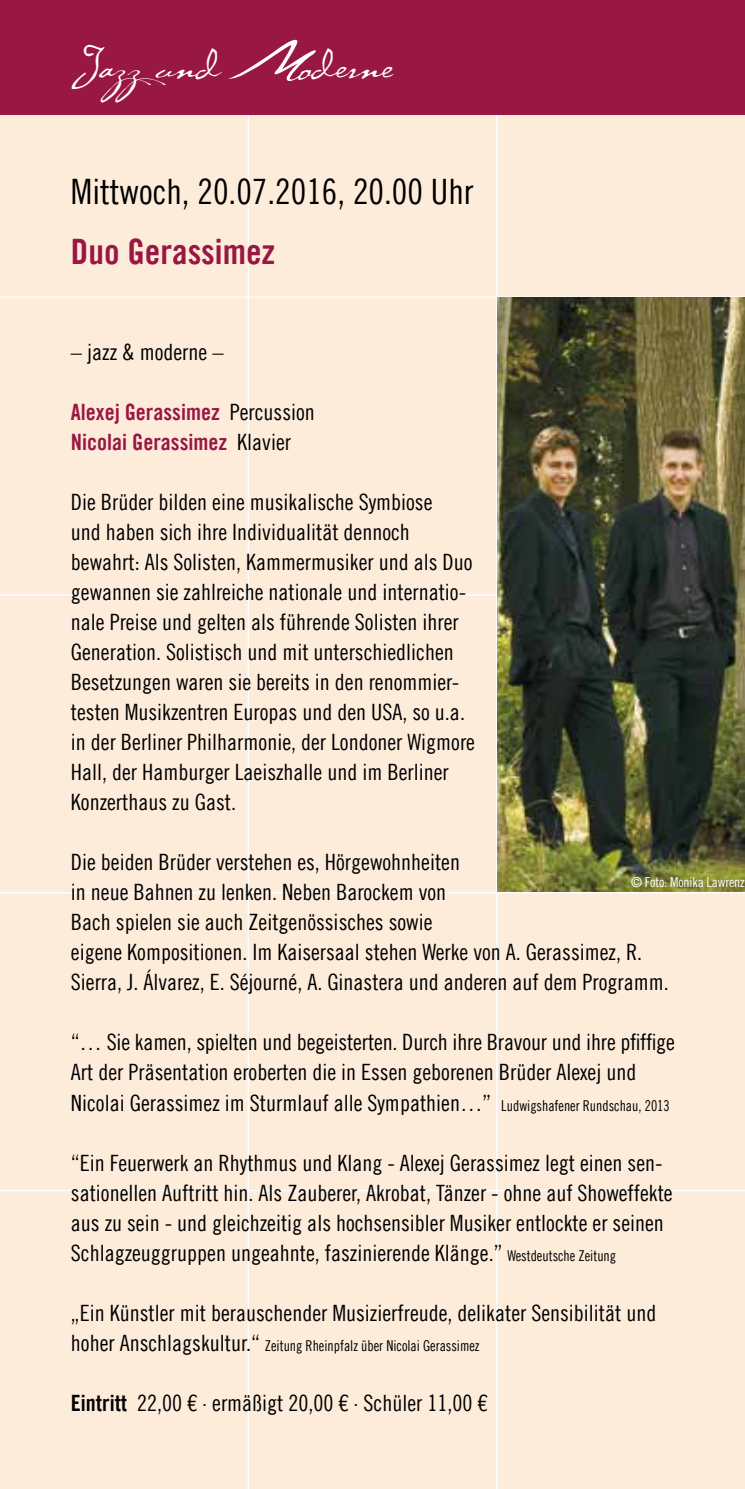
<style>
.page{position:relative;width:745px;height:1489px;background:#fff}
.page>*{position:absolute;margin:0;border:0;box-sizing:border-box;transform-origin:0 0}
.t1{font:45px "P22 Cezanne";color:#fff}
.t2{font:35px "Trade Gothic LT Com Cn 18";color:#000}
.t3{font:35px "Trade Gothic LT Com Bd Cn 20";color:#991743}
.t4{font:22.5px/30px "Trade Gothic LT Com Cn 18";color:#000}
.t5{font:22.5px/30px "Trade Gothic LT Com Bd Cn 20";color:#991743}
.t6{font:15px "Trade Gothic LT Com Cn 18";color:#000;scale:.94 1}
.t7{font:13.75px "Trade Gothic LT Com Cn 18";letter-spacing:-.01em;color:#fff}
.s1{font-family:"Trade Gothic LT Com Cn 18";color:#000}
.s2{font-size:15px}
.s3{font-size:22.5px}
.s4{font-family:"Trade Gothic LT Com Bd Cn 20"}
</style>
<div class="page">
<div style="left:0;top:0;width:744px;height:1488px;background:#feecdb"></div>
<hr style="left:247px;top:0;width:2px;height:1488px;background:#fff">
<hr style="left:495px;top:0;width:2px;height:1488px;background:#fff">
<hr style="left:0;top:296px;width:744px;height:2px;background:#fff">
<hr style="left:0;top:594px;width:744px;height:1px;background:#fff">
<hr style="left:0;top:892px;width:744px;height:1px;background:#fff">
<hr style="left:0;top:1189px;width:744px;height:2px;background:#fff">
<div style="left:0;top:0;width:744px;height:115px;background:#991743"></div>
<img style="left:497px;top:298px;width:247px;height:594px">
<svg style="left:228px;top:39px;width:87px;height:42px"></svg>
<h1 class="t1" style="left:71px;top:35px;width:149px">Jazzun∂</h1>
<h1 class="t1" style="left:300px;top:35px;width:95px">o∂erne</h1>
<h2 class="t2" style="left:71px;top:171px;width:404px">Mittwoch, 20.07.2016, 20.00 Uhr</h2>
<h2 class="t3" style="left:71px;top:230px;width:206px">Duo Gerassimez</h2>
<p class="t4" style="left:71px;top:337px;width:154px">– jazz &amp; moderne –</p>
<p class="t5" style="left:71px;top:397px;width:245px">Alexej Gerassimez <span class="s1">Percussion<br></span>Nicolai Gerassimez <span class="s1">Klavier</span></p>
<p class="t4" style="left:71px;top:487px;width:405px">Die Brüder bilden eine musikalische Symbiose<br>und haben sich ihre Individualität dennoch bewahrt: Als Solisten, Kammermusiker und als Duo gewannen sie zahlreiche nationale und internatio&shy;nale Preise und gelten als führende Solisten ihrer Generation. Solistisch und mit unterschiedlichen Besetzungen waren sie bereits in den renommier&shy;testen Musikzentren Europas und den USA, so u.a. in der Berliner Philharmonie, der Londoner Wigmore Hall, der Hamburger Laeiszhalle und im Berliner Konzerthaus zu Gast.</p>
<p class="t4" style="left:71px;top:847px;width:599px">Die beiden Brüder verstehen es, Hörgewohnheiten<br>in neue Bahnen zu lenken. Neben Barockem von<br>Bach spielen sie auch Zeitgenössisches sowie<br>eigene Kompositionen. Im Kaisersaal stehen Werke von A. Gerassimez, R.<br>Sierra, J. Álvarez, E. Séjourné, A. Ginastera und anderen auf dem Programm.</p>
<p class="t4" style="left:71px;top:1027px;width:605px">“… Sie kamen, spielten und begeisterten. Durch ihre Bravour und ihre pfiffige<br>Art der Präsentation eroberten die in Essen geborenen Brüder Alexej und<br>Nicolai Gerassimez im Sturmlauf alle Sympathien…” <span class="s2">Ludwigshafener Rundschau, 2013</span></p>
<p class="t4" style="left:71px;top:1147px;width:603px">“Ein Feuerwerk an Rhythmus und Klang - Alexej Gerassimez legt einen sen&shy;sationellen Auftritt hin. Als Zauberer, Akrobat, Tänzer - ohne auf Showeffekte aus zu sein - und gleichzeitig als hochsensibler Musiker entlockte er seinen Schlagzeuggruppen ungeahnte, faszinierende Klänge.” <span class="s2">Westdeutsche Zeitung</span></p>
<p class="t4" style="left:71px;top:1297px;width:586px">„Ein Künstler mit berauschender Musizierfreude, delikater Sensibilität und</p>
<p class="t6" style="left:71px;top:1336px;width:436px"><span class="s3">hoher Anschlagskultur.“</span> Zeitung Rheinpfalz über Nicolai Gerassimez</p>
<p class="t4" style="left:71px;top:1387px;width:417px"><span class="s4">Eintritt</span> 22,00 € · ermäßigt 20,00 € · Schüler 11,00 €</p>
<p class="t7" style="left:630px;top:873px;width:115px">© Foto: Monika Lawrenz</p>
</div>
